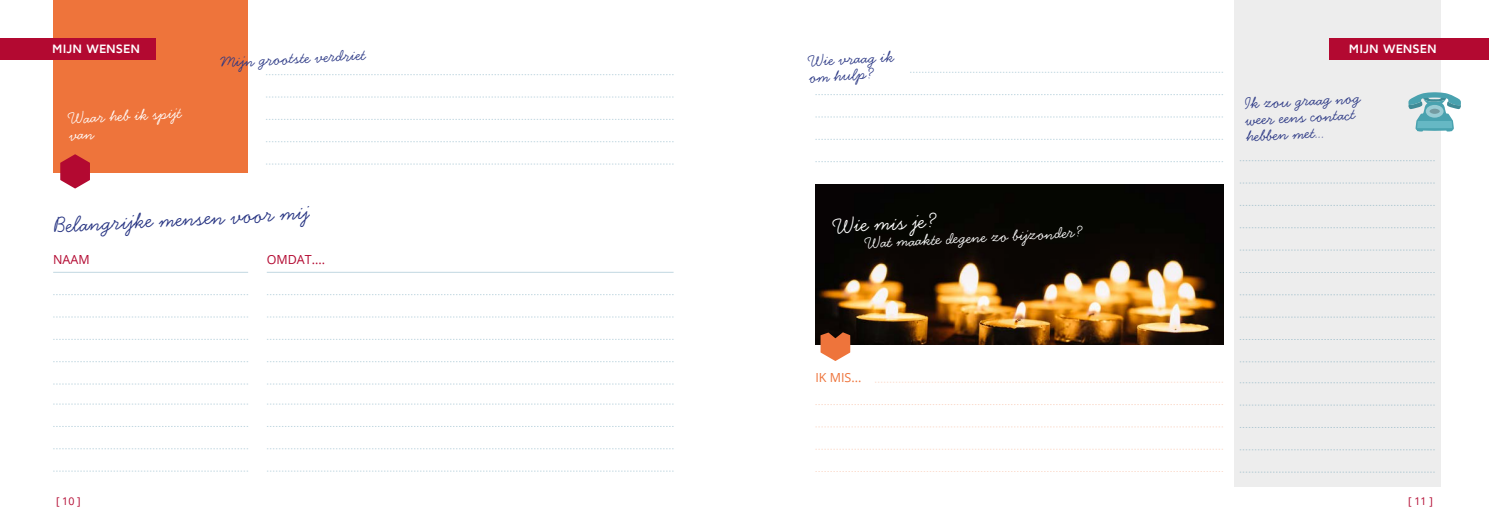
<style>
.page{position:relative;width:1489px;height:525px;background:#fff}
.page>*{position:absolute;margin:0;border:0;box-sizing:border-box;transform-origin:0 0}
.t1{font:23.75px "Handsome Pro";color:#283583}
.t2{font:23.75px "Handsome Pro";color:#fff}
.t3{font:17.5px/16.2px "Handsome Pro";color:#283583}
.t4{font:17.5px/16.2px "Handsome Pro";color:#fff}
.t5{font:700 12.5px "Maven Pro";color:#fff}
.t6{font:12.5px "Open Sans";color:#b30931}
.t7{font:12.5px "Open Sans";color:#ee743b}
.t8{font:10.62px "Open Sans";color:#b30931}
</style>
<div class="page">
<div style="left:1233px;top:0;width:206px;height:486px;background:#ededed"></div>
<div style="left:53px;top:0;width:195px;height:172px;background:#ee743b"></div>
<img style="left:815px;top:184px;width:407px;height:160px">
<div style="left:0;top:38px;width:156px;height:21px;background:#b30931"></div>
<svg style="left:1240px;top:382px;width:194px;height:1px"></svg>
<svg style="left:1240px;top:404px;width:194px;height:1px"></svg>
<svg style="left:1239px;top:427px;width:195px;height:1px"></svg>
<svg style="left:1240px;top:449px;width:194px;height:1px"></svg>
<svg style="left:1240px;top:471px;width:194px;height:1px"></svg>
<svg style="left:1239px;top:272px;width:195px;height:1px"></svg>
<svg style="left:1240px;top:294px;width:194px;height:1px"></svg>
<svg style="left:1240px;top:317px;width:194px;height:1px"></svg>
<svg style="left:1239px;top:339px;width:195px;height:1px"></svg>
<svg style="left:1240px;top:361px;width:194px;height:1px"></svg>
<svg style="left:1239px;top:160px;width:195px;height:1px"></svg>
<svg style="left:1240px;top:183px;width:194px;height:1px"></svg>
<svg style="left:1239px;top:205px;width:195px;height:1px"></svg>
<svg style="left:1240px;top:227px;width:194px;height:1px"></svg>
<svg style="left:1240px;top:250px;width:194px;height:1px"></svg>
<svg style="left:875px;top:382px;width:347px;height:1px"></svg>
<svg style="left:815px;top:404px;width:407px;height:1px"></svg>
<svg style="left:815px;top:426px;width:407px;height:1px"></svg>
<svg style="left:815px;top:449px;width:407px;height:1px"></svg>
<svg style="left:815px;top:471px;width:407px;height:1px"></svg>
<svg style="left:910px;top:72px;width:312px;height:1px"></svg>
<svg style="left:815px;top:94px;width:407px;height:1px"></svg>
<svg style="left:815px;top:117px;width:407px;height:1px"></svg>
<svg style="left:815px;top:139px;width:407px;height:1px"></svg>
<svg style="left:815px;top:161px;width:407px;height:1px"></svg>
<svg style="left:267px;top:426px;width:406px;height:1px"></svg>
<svg style="left:267px;top:403px;width:406px;height:1px"></svg>
<svg style="left:267px;top:448px;width:406px;height:1px"></svg>
<svg style="left:267px;top:470px;width:406px;height:1px"></svg>
<svg style="left:266px;top:97px;width:407px;height:1px"></svg>
<svg style="left:266px;top:74px;width:407px;height:1px"></svg>
<svg style="left:266px;top:119px;width:407px;height:1px"></svg>
<svg style="left:266px;top:141px;width:407px;height:1px"></svg>
<svg style="left:266px;top:164px;width:407px;height:1px"></svg>
<svg style="left:53px;top:426px;width:195px;height:1px"></svg>
<svg style="left:53px;top:403px;width:195px;height:1px"></svg>
<svg style="left:53px;top:448px;width:195px;height:1px"></svg>
<svg style="left:53px;top:470px;width:195px;height:1px"></svg>
<svg style="left:267px;top:294px;width:406px;height:1px"></svg>
<hr style="left:267px;top:272px;width:406px;height:1px;background:#005e84">
<svg style="left:267px;top:316px;width:406px;height:1px"></svg>
<svg style="left:267px;top:339px;width:406px;height:1px"></svg>
<svg style="left:267px;top:361px;width:406px;height:1px"></svg>
<svg style="left:267px;top:383px;width:406px;height:1px"></svg>
<svg style="left:53px;top:294px;width:195px;height:1px"></svg>
<hr style="left:53px;top:272px;width:195px;height:1px;background:#005e84">
<svg style="left:53px;top:316px;width:195px;height:1px"></svg>
<svg style="left:53px;top:339px;width:195px;height:1px"></svg>
<svg style="left:53px;top:361px;width:195px;height:1px"></svg>
<svg style="left:53px;top:383px;width:195px;height:1px"></svg>
<div style="left:1329px;top:38px;width:159px;height:21px;background:#b30931"></div>
<svg style="left:1408px;top:92px;width:52px;height:39px"></svg>
<svg style="left:60px;top:154px;width:30px;height:34px"></svg>
<svg style="left:820px;top:332px;width:30px;height:29px"></svg>
<p class="t5" style="left:52px;top:42px;width:89px">MIJN WENSEN</p>
<p class="t5" style="left:1348px;top:42px;width:89px">MIJN WENSEN</p>
<p class="t3" style="left:220px;top:54px;width:147px;rotate:-3deg">Mijn grootste verdriet</p>
<p class="t3" style="left:808px;top:53px;width:87px;rotate:-3deg">Wie vraag ik om hulp?</p>
<p class="t4" style="left:68px;top:111px;width:115px;rotate:-3deg">Waar heb ik spijt van</p>
<h1 class="t1" style="left:53px;top:211px;width:257px;rotate:-3deg">Belangrijke mensen voor mij</h1>
<p class="t6" style="left:53px;top:251px;width:38px">NAAM</p>
<p class="t6" style="left:267px;top:251px;width:60px">OMDAT....</p>
<h1 class="t2" style="left:832px;top:212px;width:104px;rotate:-3deg">Wie mis je?</h1>
<p class="t4" style="left:865px;top:235px;width:219px;rotate:-3deg">Wat maakte degene zo bijzonder?</p>
<p class="t7" style="left:815px;top:368px;width:48px">IK MIS...</p>
<p class="t3" style="left:1244px;top:96px;width:118px;rotate:-3deg">Ik zou graag nog weer eens contact hebben met...</p>
<p class="t8" style="left:56px;top:493px;width:26px">[ 10 ]</p>
<p class="t8" style="left:1408px;top:493px;width:26px">[ 11 ]</p>
</div>
